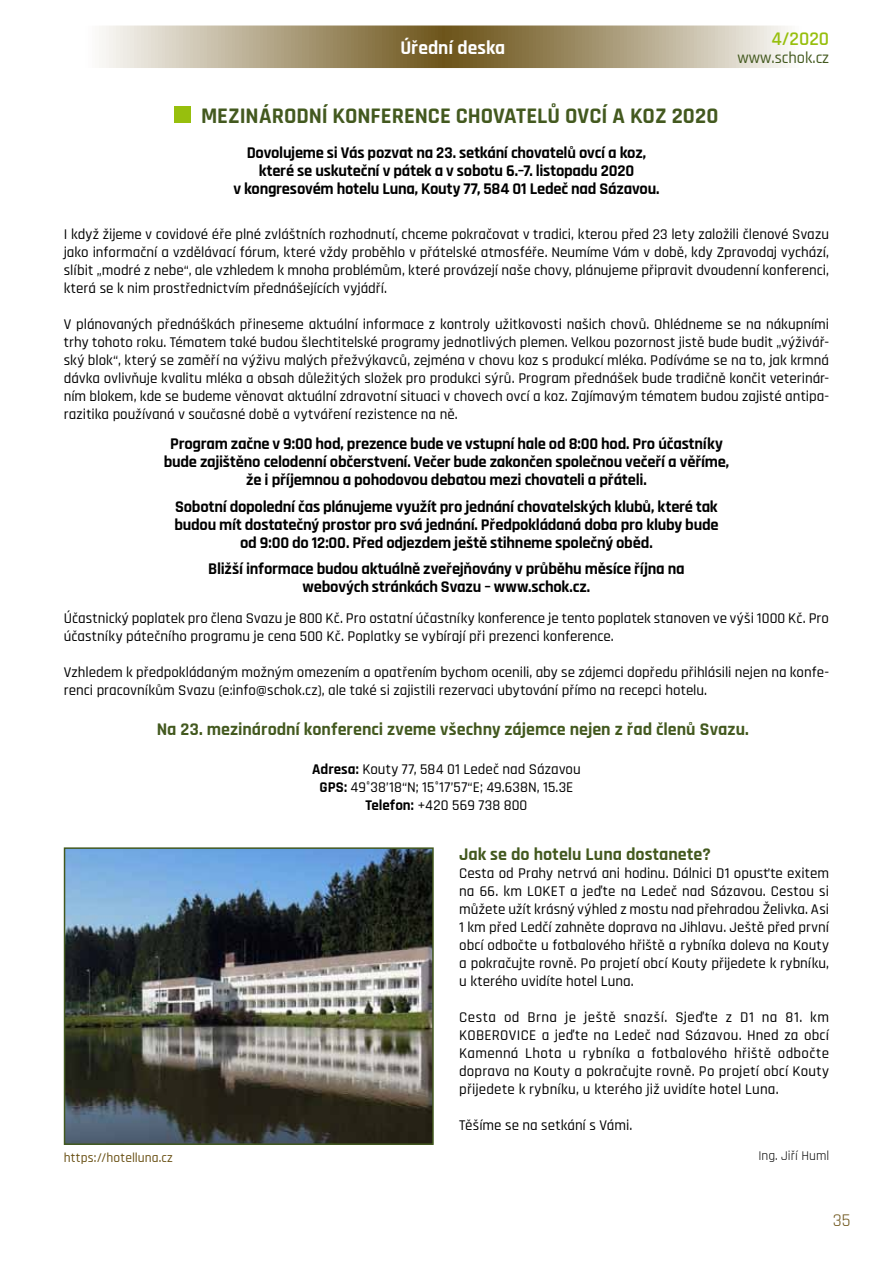
<style>
.page{position:relative;width:893px;height:1263px;background:#fff}
.page>*{position:absolute;margin:0;border:0;box-sizing:border-box;transform-origin:0 0}
.t1{font:700 22.5px "Rajdhani";color:#43591f}
.t2{font:700 19.5px "Rajdhani";color:#fff}
.t3{font:600 19.5px "Rajdhani";color:#97bf0d}
.t4{font:700 18px "Rajdhani";color:#43591f}
.t5{font:18px "Rajdhani";color:#695014}
.t6{font:700 16.5px/18px "Rajdhani";letter-spacing:-.015em;color:#000;text-align:center}
.t7{font:500 16.5px "Rajdhani";color:#43591f}
.t8{font:500 15px/18px "Rajdhani";letter-spacing:.005em;color:#000;text-align:justify}
.t9{font:500 13.5px "Rajdhani";letter-spacing:.005em;color:#695014}
.t10{font:13.5px "Rajdhani";color:#000}
.s1{font-weight:700}
</style>
<div class="page">
<svg style="left:0;top:26px;width:893px;height:42px"></svg>
<div style="left:175px;top:106px;width:16px;height:17px;background:#97bf0d"></div>
<img style="left:67px;top:850px;width:364px;height:292px">
<div style="left:64px;top:847px;width:370px;height:298px;border:2px solid #43591f"></div>
<h2 class="t2" style="left:400px;top:36px;width:106px">Úřední deska</h2>
<h2 class="t3" style="left:771px;top:27px;width:59px">4/2020</h2>
<p class="t7" style="left:738px;top:48px;width:93px">www.schok.cz</p>
<h1 class="t1" style="left:201px;top:102px;width:519px">Mezinárodní konference chovatelů ovcí a koz 2020</h1>
<p class="t6" style="left:233px;top:144px;width:428px">Dovolujeme si Vás pozvat na 23. setkání chovatelů ovcí a koz, které se uskuteční v pátek a v sobotu 6.–7. listopadu 2020<br>v kongresovém hotelu Luna, Kouty 77, 584 01 Ledeč nad Sázavou.</p>
<p class="t8" style="left:64px;top:225px;width:767px">I když žijeme v covidové éře plné zvláštních rozhodnutí, chceme pokračovat v tradici, kterou před 23 lety založili členové Svazu jako informační a vzdělávací fórum, které vždy proběhlo v přátelské atmosféře. Neumíme Vám v době, kdy Zpravodaj vychází, slíbit „modré z nebe“, ale vzhledem k mnoha problémům, které provázejí naše chovy, plánujeme připravit dvoudenní konferenci, která se k nim prostřednictvím přednášejících vyjádří.</p>
<p class="t8" style="left:64px;top:315px;width:767px">V plánovaných přednáškách přineseme aktuální informace z kontroly užitkovosti našich chovů. Ohlédneme se na nákupními trhy tohoto roku. Tématem také budou šlechtitelské programy jednotlivých plemen. Velkou pozornost jistě bude budit „výživář&shy;ský blok“, který se zaměří na výživu malých přežvýkavců, zejména v chovu koz s produkcí mléka. Podíváme se na to, jak krmná dávka ovlivňuje kvalitu mléka a obsah důležitých složek pro produkci sýrů. Program přednášek bude tradičně končit veterinár&shy;ním blokem, kde se budeme věnovat aktuální zdravotní situaci v chovech ovcí a koz. Zajímavým tématem budou zajisté antipa&shy;razitika používaná v současné době a vytváření rezistence na ně.</p>
<p class="t6" style="left:164px;top:435px;width:567px">Program začne v 9:00 hod, prezence bude ve vstupní hale od 8:00 hod. Pro účastníky bude zajištěno celodenní občerstvení. Večer bude zakončen společnou večeří a věříme, že i příjemnou a pohodovou debatou mezi chovateli a přáteli.</p>
<p class="t6" style="left:174px;top:498px;width:546px">Sobotní dopolední čas plánujeme využít pro jednání chovatelských klubů, které tak budou mít dostatečný prostor pro svá jednání. Předpokládaná doba pro kluby bude od 9:00 do 12:00. Před odjezdem ještě stihneme společný oběd.</p>
<p class="t6" style="left:208px;top:560px;width:478px">Bližší informace budou aktuálně zveřejňovány v průběhu měsíce října na webových stránkách Svazu – www.schok.cz.</p>
<p class="t8" style="left:64px;top:610px;width:767px">Účastnický poplatek pro člena Svazu je 800 Kč. Pro ostatní účastníky konference je tento poplatek stanoven ve výši 1000 Kč. Pro účastníky pátečního programu je cena 500 Kč. Poplatky se vybírají při prezenci konference.</p>
<p class="t8" style="left:64px;top:664px;width:767px">Vzhledem k předpokládaným možným omezením a opatřením bychom ocenili, aby se zájemci dopředu přihlásili nejen na konfe&shy;renci pracovníkům Svazu (e:info@schok.cz), ale také si zajistili rezervaci ubytování přímo na recepci hotelu.</p>
<p class="t4" style="left:157px;top:718px;width:594px">Na 23. mezinárodní konferenci zveme všechny zájemce nejen z řad členů Svazu.</p>
<p class="t8" style="left:312px;top:761px;width:270px;text-align:center"><span class="s1">Adresa:</span> Kouty 77, 584 01 Ledeč nad Sázavou<br><span class="s1">GPS:</span> 49°38’18“N; 15°17’57“E; 49.638N, 15.3E<br><span class="s1">Telefon:</span> +420 569 738 800</p>
<p class="t4" style="left:459px;top:843px;width:253px">Jak se do hotelu Luna dostanete?</p>
<p class="t8" style="left:459px;top:864px;width:371px">Cesta od Prahy netrvá ani hodinu. Dálnici D1 opusťte exitem na 66. km LOKET a jeďte na Ledeč nad Sázavou. Cestou si můžete užít krásný výhled z mostu nad přehradou Želivka. Asi 1 km před Ledčí zahněte doprava na Jihlavu. Ještě před první obcí odbočte u fotbalového hřiště a rybníka doleva na Kouty a pokračujte rovně. Po projetí obcí Kouty přijedete k rybníku, u kterého uvidíte hotel Luna.</p>
<p class="t8" style="left:459px;top:1008px;width:371px">Cesta od Brna je ještě snazší. Sjeďte z D1 na 81. km KOBEROVICE a jeďte na Ledeč nad Sázavou. Hned za obcí Kamenná Lhota u rybníka a fotbalového hřiště odbočte doprava na Kouty a pokračujte rovně. Po projetí obcí Kouty přijedete k rybníku, u kterého již uvidíte hotel Luna.</p>
<p class="t8" style="left:459px;top:1116px;width:175px">Těšíme se na setkání s Vámi.</p>
<p class="t10" style="left:758px;top:1147px;width:72px">Ing. Jiří Huml</p>
<p class="t9" style="left:64px;top:1149px;width:111px">https://hotelluna.cz</p>
<p class="t5" style="left:833px;top:1209px;width:19px">35</p>
</div>
